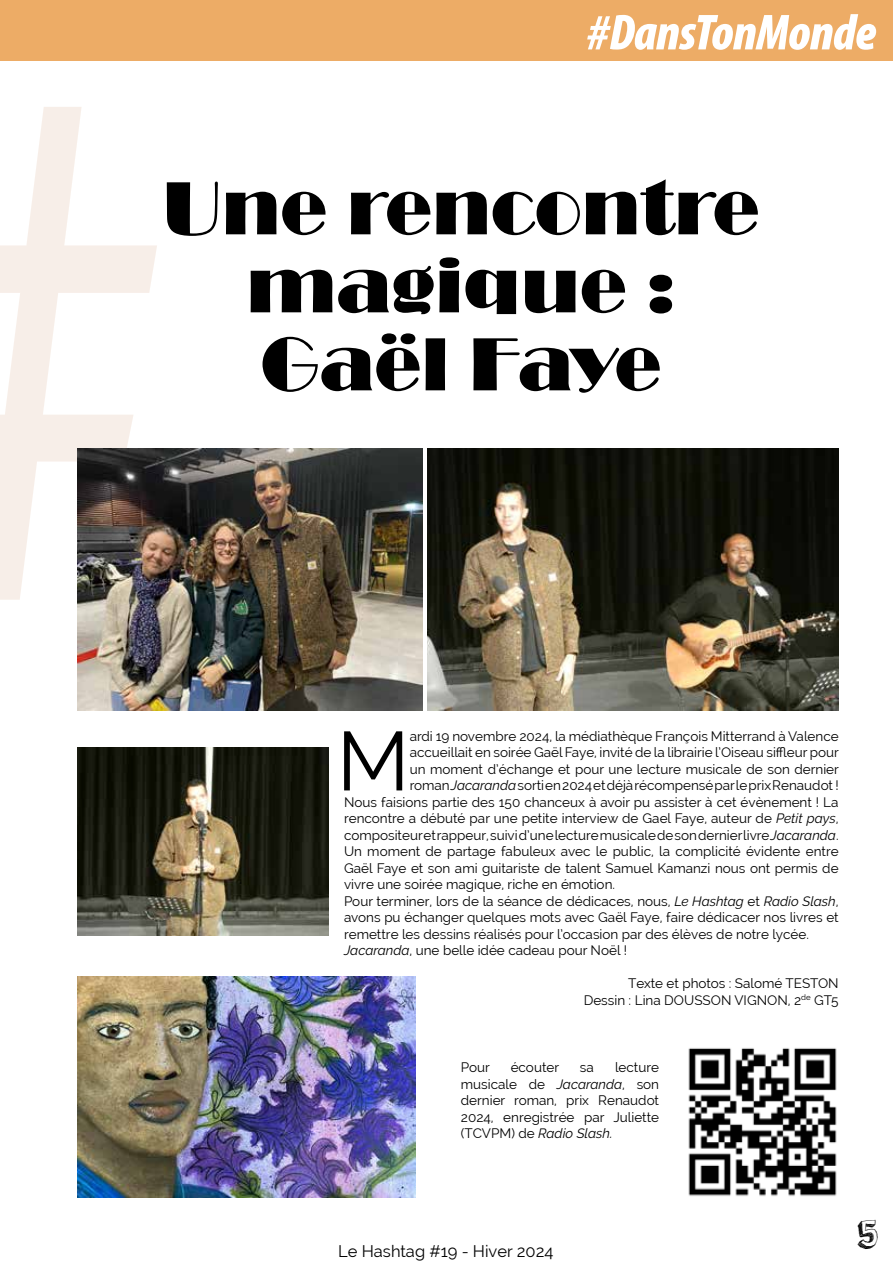
<style>
.page{position:relative;width:893px;height:1263px;background:#fff}
.page>*{position:absolute;margin:0;border:0;box-sizing:border-box;transform-origin:0 0}
.t1{font:83.25px "Raleway";color:#000}
.t2{font:78px/78px "Broadway";color:#000;text-align:center}
.t3{font:italic 51px "Myriad Variable Concept";letter-spacing:-.01em;color:#fff}
.t4{font:42px "orangejuice";color:#000}
.t5{font:16.5px "Raleway";color:#000}
.t6{font:13.5px/16.5px "Raleway";color:#000;text-align:justify}
.s1{font-style:italic}
</style>
<div class="page">
<div style="left:0;top:0;width:893px;height:61px;background:#edac66"></div>
<img style="left:78px;top:449px;width:344px;height:261px">
<img style="left:427px;top:449px;width:412px;height:261px">
<img style="left:688px;top:1048px;width:149px;height:148px">
<img style="left:78px;top:747px;width:250px;height:188px">
<img style="left:78px;top:976px;width:337px;height:221px">
<h3 class="t3" style="left:587px;top:2px;width:291px">#DansTonMonde</h3>
<h2 class="t2" style="left:162px;top:169px;width:599px">Une rencontre magique :<br>Gaël Faye</h2>
<h1 class="t1" style="left:337px;top:713px;width:75px">M</h1>
<p class="t6" style="left:410px;top:728px;width:430px">ardi 19 novembre 2024, la médiathèque François Mitterrand à Valence</p>
<p class="t6" style="left:410px;top:744px;width:431px">accueillait en soirée Gaël Faye, invité de la librairie l’Oiseau siffleur pour</p>
<p class="t6" style="left:410px;top:761px;width:431px">un moment d’échange et pour une lecture musicale de son dernier</p>
<p class="t6" style="left:410px;top:777px;width:430px">roman <span class="s1">Jacaranda</span>sortien2024etdéjàrécompenséparleprixRenaudot !</p>
<p class="t6" style="left:344px;top:794px;width:496px">Nous faisions partie des 150 chanceux à avoir pu assister à cet évènement ! La</p>
<p class="t6" style="left:344px;top:810px;width:496px">rencontre a débuté par une petite interview de Gael Faye, auteur de <span class="s1">Petit pays</span>,</p>
<p class="t6" style="left:344px;top:827px;width:496px">compositeur et rappeur, suivi d’une lecture musicale de son dernier livre <span class="s1">Jacaranda</span>.</p>
<p class="t6" style="left:344px;top:843px;width:496px">Un moment de partage fabuleux avec le public, la complicité évidente entre</p>
<p class="t6" style="left:344px;top:860px;width:496px">Gaël Faye et son ami guitariste de talent Samuel Kamanzi nous ont permis de</p>
<p class="t6" style="left:344px;top:876px;width:272px">vivre une soirée magique, riche en émotion.</p>
<p class="t6" style="left:344px;top:893px;width:496px">Pour terminer, lors de la séance de dédicaces, nous, <span class="s1">Le Hashtag</span> et <span class="s1">Radio Slash</span>,</p>
<p class="t6" style="left:344px;top:909px;width:496px">avons pu échanger quelques mots avec Gaël Faye, faire dédicacer nos livres et</p>
<p class="t6" style="left:344px;top:926px;width:466px">remettre les dessins réalisés pour l’occasion par des élèves de notre lycée.</p>
<p class="t6" style="left:344px;top:942px;width:284px"><span class="s1">Jacaranda</span>, une belle idée cadeau pour Noël !</p>
<p class="t6" style="left:584px;top:975px;width:256px;text-align:right">Texte et photos : Salomé TESTON<br>Dessin : Lina DOUSSON VIGNON, 2<sup>de</sup> GT5</p>
<p class="t6" style="left:461px;top:1059px;width:200px;text-indent:154px">lecture musicale de <span class="s1">Jacaranda</span>, son dernier roman, prix Renaudot 2024, enregistrée par Juliette (TCVPM) de <span class="s1">Radio Slash.</span></p>
<p class="t6" style="left:461px;top:1059px;width:30px">Pour</p>
<p class="t6" style="left:511px;top:1059px;width:50px">écouter</p>
<p class="t6" style="left:580px;top:1059px;width:15px">sa</p>
<p class="t5" style="left:338px;top:1242px;width:217px">Le Hashtag #19 - Hiver 2024</p>
<h3 class="t4" style="left:858px;top:1205px;width:22px">5</h3>
</div>
